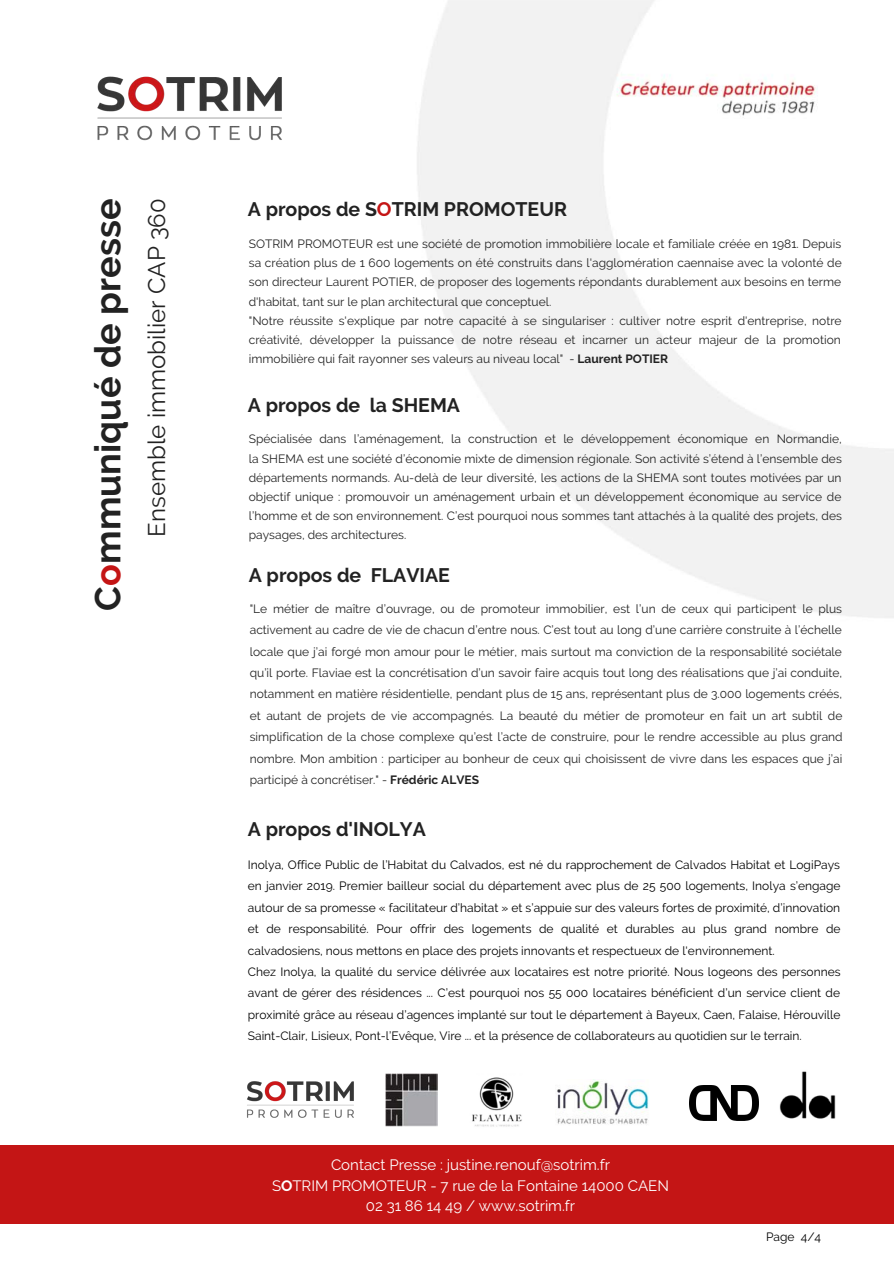
<style>
.page{position:relative;width:894px;height:1264px;background:#fff}
.page>*{position:absolute;margin:0;border:0;box-sizing:border-box;transform-origin:0 0}
.t1{font:700 36px "Raleway";color:#222}
.t2{font:24px "Raleway";color:#222}
.t3{font:700 19.5px "Raleway";color:#222}
.t4{font:15px/20.2px "Raleway";color:#fff;text-align:center}
.t5{font:12px/19.2px "Raleway";color:#222;text-align:justify}
.t6{font:12px/21.5px "Raleway";color:#000}
.s1{color:#c41515}
.s2{font-weight:700}
</style>
<div class="page">
<img style="left:417px;top:0;width:476px;height:618px">
<div style="left:0;top:1144px;width:893px;height:79px;background:#c41515"></div>
<img style="left:97px;top:76px;width:185px;height:65px">
<img style="left:247px;top:1081px;width:107px;height:37px">
<img style="left:472px;top:1077px;width:50px;height:50px">
<img style="left:557px;top:1079px;width:91px;height:45px">
<img style="left:385px;top:1073px;width:53px;height:53px">
<img style="left:689px;top:1085px;width:69px;height:34px">
<img style="left:779px;top:1071px;width:57px;height:48px">
<h1 class="t1" style="left:87px;top:610px;width:413px;rotate:-90deg">C<span class="s1">o</span>mmuniqué de presse</h1>
<h2 class="t2" style="left:143px;top:536px;width:339px;rotate:-90deg">Ensemble immobilier CAP 360</h2>
<h3 class="t3" style="left:248px;top:198px;width:320px">A propos de S<span class="s1">O</span>TRIM PROMOTEUR</h3>
<p class="t5" style="left:249px;top:234px;width:594px;text-align:left">SOTRIM PROMOTEUR est une société de promotion immobilière locale et familiale créée en 1981. Depuis sa création plus de 1 600 logements on été construits dans l'agglomération caennaise avec la volonté de son directeur Laurent POTIER, de proposer des logements répondants durablement aux besoins en terme d'habitat, tant sur le plan architectural que conceptuel.<br>"Notre réussite s'explique par notre capacité à se singulariser : cultiver notre esprit d'entreprise, notre créativité, développer la puissance de notre réseau et incarner un acteur majeur de la promotion immobilière qui fait rayonner ses valeurs au niveau local" - <span class="s2">Laurent POTIER</span></p>
<h3 class="t3" style="left:248px;top:394px;width:214px">A propos de la SHEMA</h3>
<p class="t5" style="left:249px;top:429px;width:594px">Spécialisée dans l’aménagement, la construction et le développement économique en Normandie, la SHEMA est une société d’économie mixte de dimension régionale. Son activité s’étend à l’ensemble des départements normands. Au-delà de leur diversité, les actions de la SHEMA sont toutes motivées par un objectif unique : promouvoir un aménagement urbain et un développement économique au service de l’homme et de son environnement. C’est pourquoi nous sommes tant attachés à la qualité des projets, des paysages, des architectures.</p>
<h3 class="t3" style="left:249px;top:564px;width:203px">A propos de FLAVIAE</h3>
<p class="t5" style="left:250px;top:598px;width:594px;line-height:21.5px">"Le métier de maître d’ouvrage, ou de promoteur immobilier, est l’un de ceux qui participent le plus activement au cadre de vie de chacun d’entre nous. C’est tout au long d’une carrière construite à l’échelle locale que j’ai forgé mon amour pour le métier, mais surtout ma conviction de la responsabilité sociétale qu’il porte. Flaviae est la concrétisation d’un savoir faire acquis tout long des réalisations que j’ai conduite, notamment en matière résidentielle, pendant plus de 15 ans, représentant plus de 3.000 logements créés, et autant de projets de vie accompagnés. La beauté du métier de promoteur en fait un art subtil de simplification de la chose complexe qu’est l’acte de construire, pour le rendre accessible au plus grand nombre. Mon ambition : participer au bonheur de ceux qui choisissent de vivre dans les espaces que j’ai participé à concrétiser." - <span class="s2">Frédéric ALVES</span></p>
<h3 class="t3" style="left:248px;top:818px;width:179px">A propos d'INOLYA</h3>
<p class="t6" style="left:248px;top:854px;width:594px">Inolya, Office Public de l’Habitat du Calvados, est né du rapprochement de Calvados Habitat et LogiPays en janvier 2019. Premier bailleur social du département avec plus de 25 500 logements, Inolya s’engage autour de sa promesse « facilitateur d’habitat » et s’appuie sur des valeurs fortes de proximité, d’innovation et de responsabilité. Pour offrir des logements de qualité et durables au plus grand nombre de calvadosiens, nous mettons en place des projets innovants et respectueux de l'environnement.<br>Chez Inolya, la qualité du service délivrée aux locataires est notre priorité. Nous logeons des personnes avant de gérer des résidences ... C’est pourquoi nos 55 000 locataires bénéficient d’un service client de proximité grâce au réseau d’agences implanté sur tout le département à Bayeux, Caen, Falaise, Hérouville Saint-Clair, Lisieux, Pont-l’Evêque, Vire ... et la présence de collaborateurs au quotidien sur le terrain.</p>
<p class="t4" style="left:272px;top:1154px;width:398px">Contact Presse : justine.renouf@sotrim.fr<br>S<span class="s2">O</span>TRIM PROMOTEUR - 7 rue de la Fontaine 14000 CAEN<br>02 31 86 14 49 / www.sotrim.fr</p>
<p class="t6" style="left:766px;top:1225px;width:56px">Page 4/4</p>
</div>
